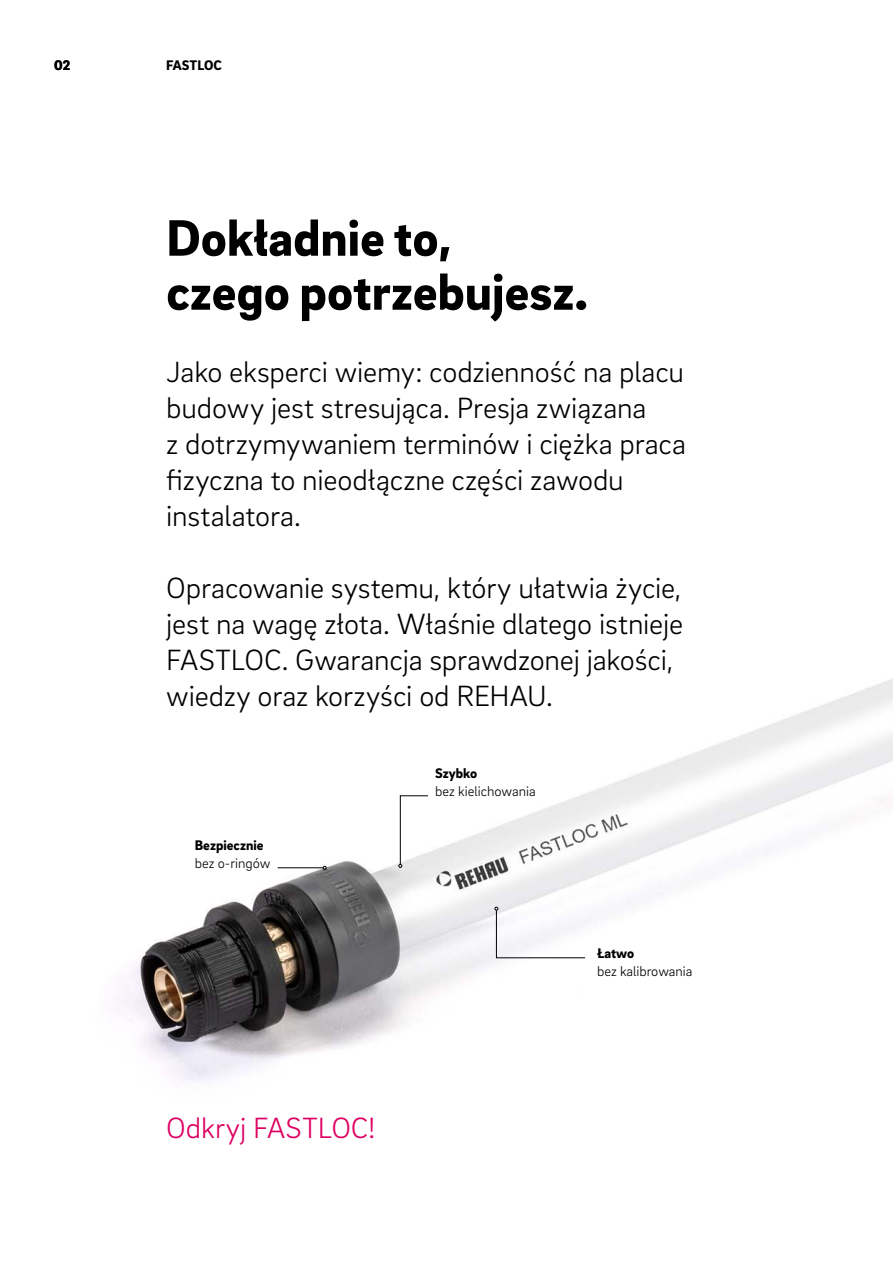
<style>
.page{position:relative;width:893px;height:1263px;background:#fff}
.page>*{position:absolute;margin:0;border:0;box-sizing:border-box;transform-origin:0 0}
._01__Headline_-_35pt{font:900 52.5px/54px "Brix Sans";color:#000}
._11__Highlighter_-_2{font:300 30px/36px "Brix Sans";letter-spacing:-.005em;color:#000}
._11__Highlighter_-_2-2{font:300 30px "Brix Sans";color:#dd0061}
._16__Body_text_-_9_5{font:300 14.25px "Brix Sans";color:#000}
._14__Body_subline{font:900 14.25px "Brix Sans";color:#000}
.MP__Live_column_titl{font:900 14.25px "Brix Sans";color:#000}
.MP__Page_numbers_-_9{font:900 14.25px "Brix Sans";color:#000}
</style>
<div class="page">
<img style="left:116px;top:679px;width:777px;height:403px">
<svg style="left:495px;top:907px;width:91px;height:51px"></svg>
<svg style="left:398px;top:795px;width:31px;height:73px"></svg>
<hr style="left:278px;top:867px;width:45px;height:1px;background:#000">
<svg style="left:323px;top:866px;width:4px;height:4px"></svg>
<p class="MP__Page_numbers_-_9" style="left:54px;top:56px;width:18px">02</p>
<p class="MP__Live_column_titl" style="left:166px;top:56px;width:57px">FASTLOC</p>
<p class="_01__Headline_-_35pt" style="left:166px;top:208px;width:423px">Dokładnie to, czego potrzebujesz.</p>
<p class="_11__Highlighter_-_2" style="left:166px;top:352px;width:521px">Jako eksperci wiemy: codzienność na placu budowy jest stresująca. Presja związana<br>z dotrzymywaniem terminów i ciężka praca fizyczna to nieodłączne części zawodu instalatora.</p>
<p class="_11__Highlighter_-_2" style="left:166px;top:568px;width:518px">Opracowanie systemu, który ułatwia życie, jest na wagę złota. Właśnie dlatego istnieje FASTLOC. Gwarancja sprawdzonej jakości, wiedzy oraz korzyści od REHAU.</p>
<p class="_14__Body_subline" style="left:195px;top:835px;width:70px">Bezpiecznie</p>
<p class="_16__Body_text_-_9_5" style="left:195px;top:854px;width:77px">bez o-ringów</p>
<p class="_14__Body_subline" style="left:435px;top:763px;width:44px">Szybko</p>
<p class="_16__Body_text_-_9_5" style="left:435px;top:782px;width:102px">bez kielichowania</p>
<p class="_11__Highlighter_-_2-2" style="left:166px;top:1108px;width:210px">Odkryj FASTLOC!</p>
<p class="_14__Body_subline" style="left:597px;top:943px;width:39px">Łatwo</p>
<p class="_16__Body_text_-_9_5" style="left:597px;top:962px;width:97px">bez kalibrowania</p>
</div>
